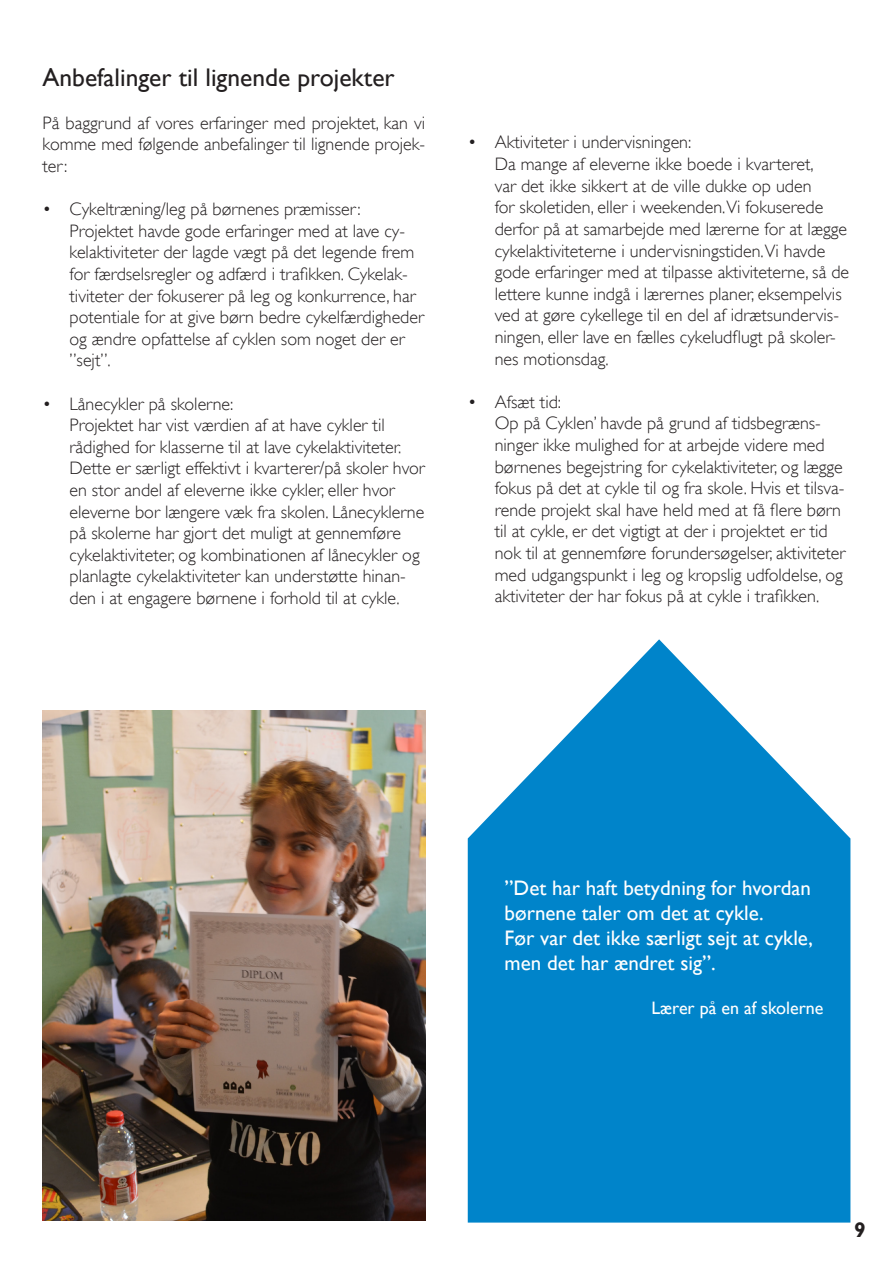
<style>
.page{position:relative;width:893px;height:1263px;background:#fff}
.page>*{position:absolute;margin:0;border:0;box-sizing:border-box;transform-origin:0 0}
.t1{font:25.5px "Gill Sans";color:#231f20}
.t2{font:21px/25.2px "Gill Sans";color:#fff}
.t3{font:700 21px "Gill Sans";color:#231f20}
.t4{font:300 18px/21.6px "Gill Sans";color:#231f20}
.t5{font:18px "Gill Sans";color:#fff}
</style>
<div class="page">
<svg style="left:468px;top:639px;width:382px;height:583px;fill:#0084ca"></svg>
<img style="left:43px;top:710px;width:382px;height:510px">
<p class="t1" style="left:43px;top:62px;width:354px">Anbefalinger til lignende projekter</p>
<p class="t4" style="left:43px;top:112px;width:384px;text-align:justify">På baggrund af vores erfaringer med projektet, kan vi komme med følgende anbefalinger til lignende projek&shy;ter:</p>
<p class="t4" style="left:70px;top:198px;width:356px;text-indent:-27px">• Cykeltræning/leg på børnenes præmisser:<br>Projektet havde gode erfaringer med at lave cy&shy;kelaktiviteter der lagde vægt på det legende frem for færdselsregler og adfærd i trafikken. Cykelak&shy;tiviteter der fokuserer på leg og konkurrence, har potentiale for at give børn bedre cykelfærdigheder og ændre opfattelse af cyklen som noget der er ”sejt”.</p>
<p class="t4" style="left:70px;top:393px;width:357px;text-indent:-27px">• Lånecykler på skolerne:<br>Projektet har vist værdien af at have cykler til rådighed for klasserne til at lave cykelaktiviteter.<br>Dette er særligt effektivt i kvarterer/på skoler hvor en stor andel af eleverne ikke cykler, eller hvor eleverne bor længere væk fra skolen. Lånecyklerne på skolerne har gjort det muligt at gennemføre cykelaktiviteter, og kombinationen af lånecykler og planlagte cykelaktiviteter kan understøtte hinan&shy;den i at engagere børnene i forhold til at cykle.</p>
<p class="t4" style="left:495px;top:132px;width:356px;text-indent:-27px">• Aktiviteter i undervisningen:<br>Da mange af eleverne ikke boede i kvarteret,<br>var det ikke sikkert at de ville dukke op uden<br>for skoletiden, eller i weekenden.Vi fokuserede derfor på at samarbejde med lærerne for at lægge cykelaktiviteterne i undervisningstiden.Vi havde gode erfaringer med at tilpasse aktiviteterne, så de lettere kunne indgå i lærernes planer, eksempelvis ved at gøre cykellege til en del af idrætsundervis&shy;ningen, eller lave en fælles cykeludflugt på skoler&shy;nes motionsdag.</p>
<p class="t4" style="left:495px;top:391px;width:352px;text-indent:-27px">• Afsæt tid:<br>Op på Cyklen’ havde på grund af tidsbegræns&shy;ninger ikke mulighed for at arbejde videre med børnenes begejstring for cykelaktiviteter, og lægge fokus på det at cykle til og fra skole. Hvis et tilsva&shy;rende projekt skal have held med at få flere børn til at cykle, er det vigtigt at der i projektet er tid nok til at gennemføre forundersøgelser, aktiviteter med udgangspunkt i leg og kropslig udfoldelse, og aktiviteter der har fokus på at cykle i trafikken.</p>
<p class="t2" style="left:505px;top:875px;width:308px">”Det har haft betydning for hvordan børnene taler om det at cykle.</p>
<p class="t2" style="left:505px;top:925px;width:310px">Før var det ikke særligt sejt at cykle, men det har ændret sig”.</p>
<p class="t5" style="left:651px;top:997px;width:174px">Lærer på en af skolerne</p>
<p class="t3" style="left:854px;top:1218px;width:13px">9</p>
</div>
